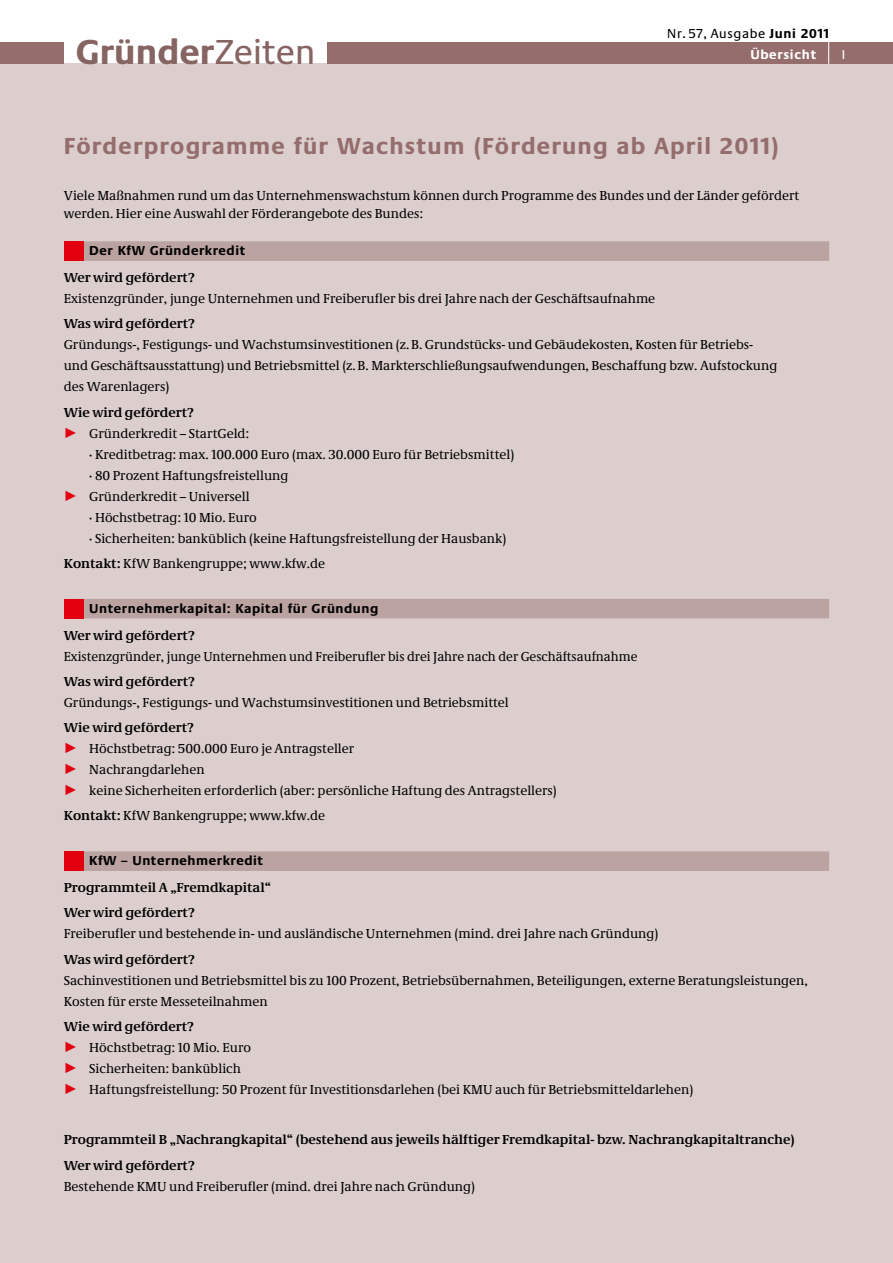
<style>
.page{position:relative;width:893px;height:1263px;background:#fff}
.page>*{position:absolute;margin:0;border:0;box-sizing:border-box;transform-origin:0 0}
.t1{font:700 36px "Neue Praxis";letter-spacing:.005em;color:#866462}
.t2{font:700 24px "Neue Praxis";letter-spacing:.05em;color:#946d6c}
.t3{font:13.5px/21px "Neue Demos";color:#000}
.t4{font:700 13.5px "Neue Demos";color:#000}
.t5{font:700 13.5px "Neue Praxis";letter-spacing:.04em;color:#000}
.t6{font:13.5px "Neue Praxis";letter-spacing:.05em;color:#000}
.t7{font:700 13.5px "Neue Praxis";letter-spacing:.05em;color:#fff}
.t8{font:13.5px "Neue Praxis";color:#fff}
.s1{font-weight:700}
.s2{font-weight:400}
.s3{color:#e3000f}
</style>
<div class="page">
<div style="left:0;top:64px;width:893px;height:1199px;background:#dbcecd"></div>
<div style="left:327px;top:43px;width:566px;height:21px;background:#946d6c"></div>
<svg style="left:828px;top:42px;width:1px;height:22px"></svg>
<div style="left:0;top:43px;width:64px;height:21px;background:#946d6c"></div>
<div style="left:67px;top:241px;width:762px;height:20px;background:#bba3a1"></div>
<div style="left:67px;top:599px;width:762px;height:19px;background:#bba3a1"></div>
<div style="left:67px;top:851px;width:762px;height:20px;background:#bba3a1"></div>
<div style="left:64px;top:241px;width:19px;height:20px;background:#e3000f"></div>
<div style="left:64px;top:599px;width:19px;height:19px;background:#e3000f"></div>
<div style="left:64px;top:851px;width:19px;height:20px;background:#e3000f"></div>
<p class="t6" style="left:667px;top:25px;width:163px">Nr. 57, Ausgabe <span class="s1">Juni 2011</span></p>
<h1 class="t1" style="left:76px;top:30px;width:241px">Gründer<span class="s2">Zeiten</span></h1>
<p class="t7" style="left:750px;top:46px;width:67px">Übersicht</p>
<p class="t8" style="left:842px;top:46px;width:5px">I</p>
<h3 class="t2" style="left:64px;top:131px;width:717px">Förderprogramme für Wachstum (Förderung ab April 2011)</h3>
<p class="t3" style="left:64px;top:186px;width:737px;line-height:18px">Viele Maßnahmen rund um das Unternehmenswachstum können durch Programme des Bundes und der Länder gefördert werden. Hier eine Auswahl der Förderangebote des Bundes:</p>
<h4 class="t5" style="left:89px;top:243px;width:158px">Der KfW Gründerkredit</h4>
<h5 class="t4" style="left:64px;top:269px;width:132px">Wer wird gefördert?</h5>
<p class="t3" style="left:64px;top:288px;width:593px">Existenzgründer, junge Unternehmen und Freiberufler bis drei Jahre nach der Geschäftsaufnahme</p>
<h5 class="t4" style="left:64px;top:316px;width:132px">Was wird gefördert?</h5>
<p class="t3" style="left:64px;top:334px;width:715px">Gründungs-, Festigungs- und Wachstumsinvestitionen (z.B. Grundstücks- und Gebäudekosten, Kosten für Betriebs&shy;und Geschäftsausstattung) und Betriebsmittel (z.B. Markterschließungsaufwendungen, Beschaffung bzw. Aufstockung des Warenlagers)</p>
<h5 class="t4" style="left:64px;top:404px;width:132px">Wie wird gefördert?</h5>
<p class="t3" style="left:89px;top:422px;width:426px;text-indent:-26px"><span class="s3">✓</span> Gründerkredit – StartGeld:<br>· Kreditbetrag: max. 100.000 Euro (max. 30.000 Euro für Betriebsmittel) · 80 Prozent Haftungsfreistellung</p>
<p class="t3" style="left:89px;top:485px;width:418px;text-indent:-26px"><span class="s3">✓</span> Gründerkredit – Universell<br>· Höchstbetrag: 10 Mio. Euro<br>· Sicherheiten: banküblich (keine Haftungsfreistellung der Hausbank)</p>
<p class="t3" style="left:64px;top:553px;width:263px"><span class="s1">Kontakt:</span> KfW Bankengruppe; www.kfw.de</p>
<h4 class="t5" style="left:89px;top:600px;width:290px">Unternehmerkapital: Kapital für Gründung</h4>
<h5 class="t4" style="left:64px;top:627px;width:132px">Wer wird gefördert?</h5>
<p class="t3" style="left:64px;top:645px;width:575px">Existenzgründer, junge Unternehmen und Freiberufler bis drei Jahre nach der Geschäftsaufnahme</p>
<h5 class="t4" style="left:64px;top:673px;width:132px">Was wird gefördert?</h5>
<p class="t3" style="left:64px;top:692px;width:446px">Gründungs-, Festigungs- und Wachstumsinvestitionen und Betriebsmittel</p>
<h5 class="t4" style="left:64px;top:719px;width:132px">Wie wird gefördert?</h5>
<p class="t3" style="left:64px;top:738px;width:292px"><span class="s3">✓</span> Höchstbetrag: 500.000 Euro je Antragsteller</p>
<p class="t3" style="left:64px;top:759px;width:142px"><span class="s3">✓</span> Nachrangdarlehen</p>
<p class="t3" style="left:64px;top:780px;width:495px"><span class="s3">✓</span> keine Sicherheiten erforderlich (aber: persönliche Haftung des Antragstellers)</p>
<p class="t3" style="left:64px;top:805px;width:263px"><span class="s1">Kontakt:</span> KfW Bankengruppe; www.kfw.de</p>
<h4 class="t5" style="left:89px;top:853px;width:175px">KfW – Unternehmerkredit</h4>
<h5 class="t4" style="left:64px;top:879px;width:209px">Programmteil A „Fremdkapital“</h5>
<h5 class="t4" style="left:64px;top:905px;width:132px">Wer wird gefördert?</h5>
<p class="t3" style="left:64px;top:923px;width:596px">Freiberufler und bestehende in- und ausländische Unternehmen (mind. drei Jahre nach Gründung)</p>
<h5 class="t4" style="left:64px;top:951px;width:132px">Was wird gefördert?</h5>
<p class="t3" style="left:64px;top:969px;width:746px">Sachinvestitionen und Betriebsmittel bis zu 100 Prozent, Betriebsübernahmen, Beteiligungen, externe Beratungsleistungen,<br>Kosten für erste Messeteilnahmen</p>
<h5 class="t4" style="left:64px;top:1018px;width:132px">Wie wird gefördert?</h5>
<p class="t3" style="left:64px;top:1037px;width:189px"><span class="s3">✓</span> Höchstbetrag: 10 Mio. Euro</p>
<p class="t3" style="left:64px;top:1058px;width:179px"><span class="s3">✓</span> Sicherheiten: banküblich</p>
<p class="t3" style="left:64px;top:1079px;width:631px"><span class="s3">✓</span> Haftungsfreistellung: 50 Prozent für Investitionsdarlehen (bei KMU auch für Betriebsmitteldarlehen)</p>
<h5 class="t4" style="left:64px;top:1132px;width:732px">Programmteil B „Nachrangkapital“ (bestehend aus jeweils hälftiger Fremdkapital- bzw. Nachrangkapitaltranche)</h5>
<h5 class="t4" style="left:64px;top:1157px;width:132px">Wer wird gefördert?</h5>
<p class="t3" style="left:64px;top:1175px;width:413px">Bestehende KMU und Freiberufler (mind. drei Jahre nach Gründung)</p>
</div>
